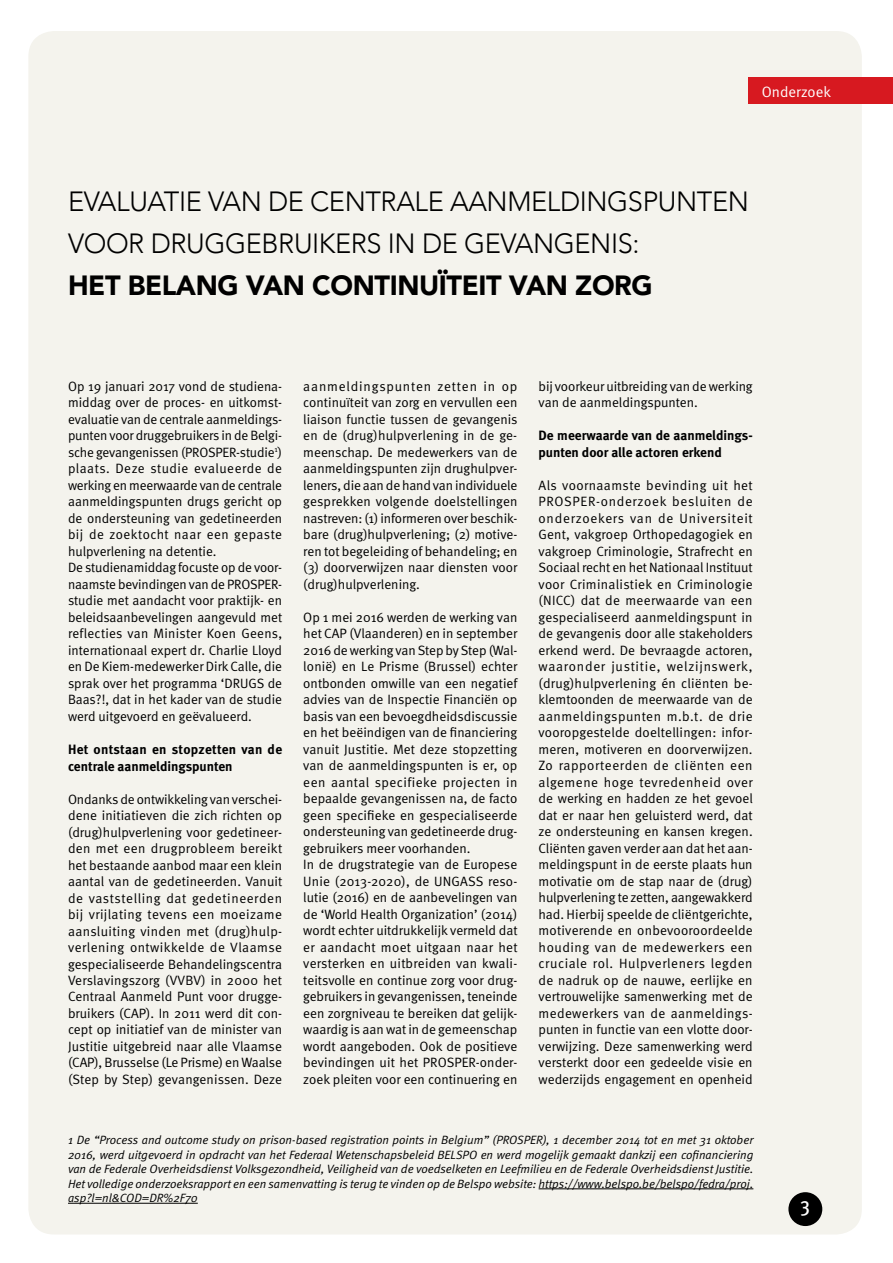
<style>
.page{position:relative;width:893px;height:1263px;background:#fff}
.page>*{position:absolute;margin:0;border:0;box-sizing:border-box;transform-origin:0 0}
.t1{font:300 27.75px/42.3px "Avenir";letter-spacing:-.015em;color:#000}
.t2{font:900 27.75px "Avenir";letter-spacing:-.015em;color:#000}
.t3{font:500 21px "Meta Cond";color:#fff}
.t4{font:15px "Meta Normal";color:#fff}
.t5{font:13.5px/16.5px "Meta Normal";color:#000}
.t6{font:700 13.5px/16.5px "Meta";color:#000}
.t7{font:italic 12px/14.4px "Meta Normal";color:#000;text-align:justify}
</style>
<div class="page">
<div style="left:28px;top:31px;width:834px;height:1203px;background:#f4f3ed;border-radius:26px"></div>
<div style="left:788px;top:1192px;width:34px;height:34px;background:#000;border-radius:50%"></div>
<div style="left:748px;top:78px;width:145px;height:26px;background:#d71920"></div>
<hr style="left:539px;top:1188px;width:214px;height:1px;background:#000">
<hr style="left:68px;top:1203px;width:130px;height:1px;background:#000">
<p class="t4" style="left:762px;top:83px;width:71px">Onderzoek</p>
<h1 class="t1" style="left:68px;top:180px;width:682px">EVALUATIE VAN DE CENTRALE AANMELDINGSPUNTEN<br>VOOR DRUGGEBRUIKERS IN DE GEVANGENIS:</h1>
<h1 class="t2" style="left:68px;top:262px;width:586px">HET BELANG VAN CONTINUÏTEIT VAN ZORG</h1>
<p class="t5" style="left:68px;top:378px;width:216px">Op 19 januari 2017 vond de studiena&shy;middag over de proces- en uitkomst&shy;evaluatie van de centrale aanmeldings&shy;punten voor druggebruikers in de Belgi&shy;sche gevangenissen (PROSPER-studie<sup>1</sup>) plaats. Deze studie evalueerde de werking en meerwaarde van de centrale aanmeldingspunten drugs gericht op de ondersteuning van gedetineerden bij de zoektocht naar een gepaste hulpverlening na detentie.<br>De studienamiddag focuste op de voor&shy;naamste bevindingen van de PROSPER&shy;studie met aandacht voor praktijk- en beleidsaanbevelingen aangevuld met reflecties van Minister Koen Geens, internationaal expert dr. Charlie Lloyd en De Kiem-medewerker Dirk Calle, die sprak over het programma ‘DRUGS de Baas?!, dat in het kader van de studie werd uitgevoerd en geëvalueerd.</p>
<p class="t6" style="left:68px;top:741px;width:216px">Het ontstaan en stopzetten van de centrale aanmeldingspunten</p>
<p class="t5" style="left:68px;top:790px;width:216px;text-align:justify">Ondanks de ontwikkeling van verschei&shy;dene initiatieven die zich richten op (drug)hulpverlening voor gedetineer&shy;den met een drugprobleem bereikt het bestaande aanbod maar een klein aantal van de gedetineerden. Vanuit de vaststelling dat gedetineerden bij vrijlating tevens een moeizame aansluiting vinden met (drug)hulp&shy;verlening ontwikkelde de Vlaamse gespecialiseerde Behandelingscentra Verslavingszorg (VVBV) in 2000 het Centraal Aanmeld Punt voor drugge&shy;bruikers (CAP). In 2011 werd dit con&shy;cept op initiatief van de minister van Justitie uitgebreid naar alle Vlaamse (CAP), Brusselse (Le Prisme) en Waalse (Step by Step) gevangenissen. Deze</p>
<p class="t5" style="left:303px;top:378px;width:216px;text-align:justify">aanmeldingspunten zetten in op continuïteit van zorg en vervullen een liaison functie tussen de gevangenis en de (drug)hulpverlening in de ge&shy;meenschap. De medewerkers van de aanmeldingspunten zijn drughulpver&shy;leners, die aan de hand van individuele gesprekken volgende doelstellingen nastreven: (1) informeren over beschik&shy;bare (drug)hulpverlening; (2) motive&shy;ren tot begeleiding of behandeling; en (3) doorverwijzen naar diensten voor (drug)hulpverlening.</p>
<p class="t5" style="left:303px;top:609px;width:216px">Op 1 mei 2016 werden de werking van het CAP (Vlaanderen) en in september 2016 de werking van Step by Step (Wal&shy;lonië) en Le Prisme (Brussel) echter ontbonden omwille van een negatief advies van de Inspectie Financiën op basis van een bevoegdheidsdiscussie en het beëindigen van de financiering vanuit Justitie. Met deze stopzetting van de aanmeldingspunten is er, op een aantal specifieke projecten in bepaalde gevangenissen na, de facto geen specifieke en gespecialiseerde ondersteuning van gedetineerde drug&shy;gebruikers meer voorhanden.<br>In de drugstrategie van de Europese Unie (2013-2020), de UNGASS reso&shy;lutie (2016) en de aanbevelingen van de ‘World Health Organization’ (2014) wordt echter uitdrukkelijk vermeld dat er aandacht moet uitgaan naar het versterken en uitbreiden van kwali&shy;teitsvolle en continue zorg voor drug&shy;gebruikers in gevangenissen, teneinde een zorgniveau te bereiken dat gelijk&shy;waardig is aan wat in de gemeenschap wordt aangeboden. Ook de positieve bevindingen uit het PROSPER-onder&shy;zoek pleiten voor een continuering en</p>
<p class="t5" style="left:539px;top:378px;width:216px">bij voorkeur uitbreiding van de werking van de aanmeldingspunten.</p>
<p class="t6" style="left:539px;top:427px;width:216px">De meerwaarde van de aanmeldings&shy;punten door alle actoren erkend</p>
<p class="t5" style="left:539px;top:477px;width:216px;text-align:justify">Als voornaamste bevinding uit het PROSPER-onderzoek besluiten de onderzoekers van de Universiteit Gent, vakgroep Orthopedagogiek en vakgroep Criminologie, Strafrecht en Sociaal recht en het Nationaal Instituut voor Criminalistiek en Criminologie (NICC) dat de meerwaarde van een gespecialiseerd aanmeldingspunt in de gevangenis door alle stakeholders erkend werd. De bevraagde actoren, waaronder justitie, welzijnswerk, (drug)hulpverlening én cliënten be&shy;klemtoonden de meerwaarde van de aanmeldingspunten m.b.t. de drie vooropgestelde doeltellingen: infor&shy;meren, motiveren en doorverwijzen.<br>Zo rapporteerden de cliënten een algemene hoge tevredenheid over de werking en hadden ze het gevoel dat er naar hen geluisterd werd, dat ze ondersteuning en kansen kregen.<br>Cliënten gaven verder aan dat het aan&shy;meldingspunt in de eerste plaats hun motivatie om de stap naar de (drug) hulpverlening te zetten, aangewakkerd had. Hierbij speelde de cliëntgerichte, motiverende en onbevooroordeelde houding van de medewerkers een cruciale rol. Hulpverleners legden de nadruk op de nauwe, eerlijke en vertrouwelijke samenwerking met de medewerkers van de aanmeldings&shy;punten in functie van een vlotte door&shy;verwijzing. Deze samenwerking werd versterkt door een gedeelde visie en wederzijds engagement en openheid</p>
<p class="t7" style="left:68px;top:1133px;width:687px">1 De “Process and outcome study on prison-based registration points in Belgium” (PROSPER), 1 december 2014 tot en met 31 oktober 2016, werd uitgevoerd in opdracht van het Federaal Wetenschapsbeleid BELSPO en werd mogelijk gemaakt dankzij een cofinanciering van de Federale Overheidsdienst Volksgezondheid, Veiligheid van de voedselketen en Leefmilieu en de Federale Overheidsdienst Justitie.<br>Het volledige onderzoeksrapport en een samenvatting is terug te vinden op de Belspo website: https://www.belspo.be/belspo/fedra/proj. asp?l=nl&amp;COD=DR%2F70</p>
<h2 class="t3" style="left:801px;top:1193px;width:11px">3</h2>
</div>
